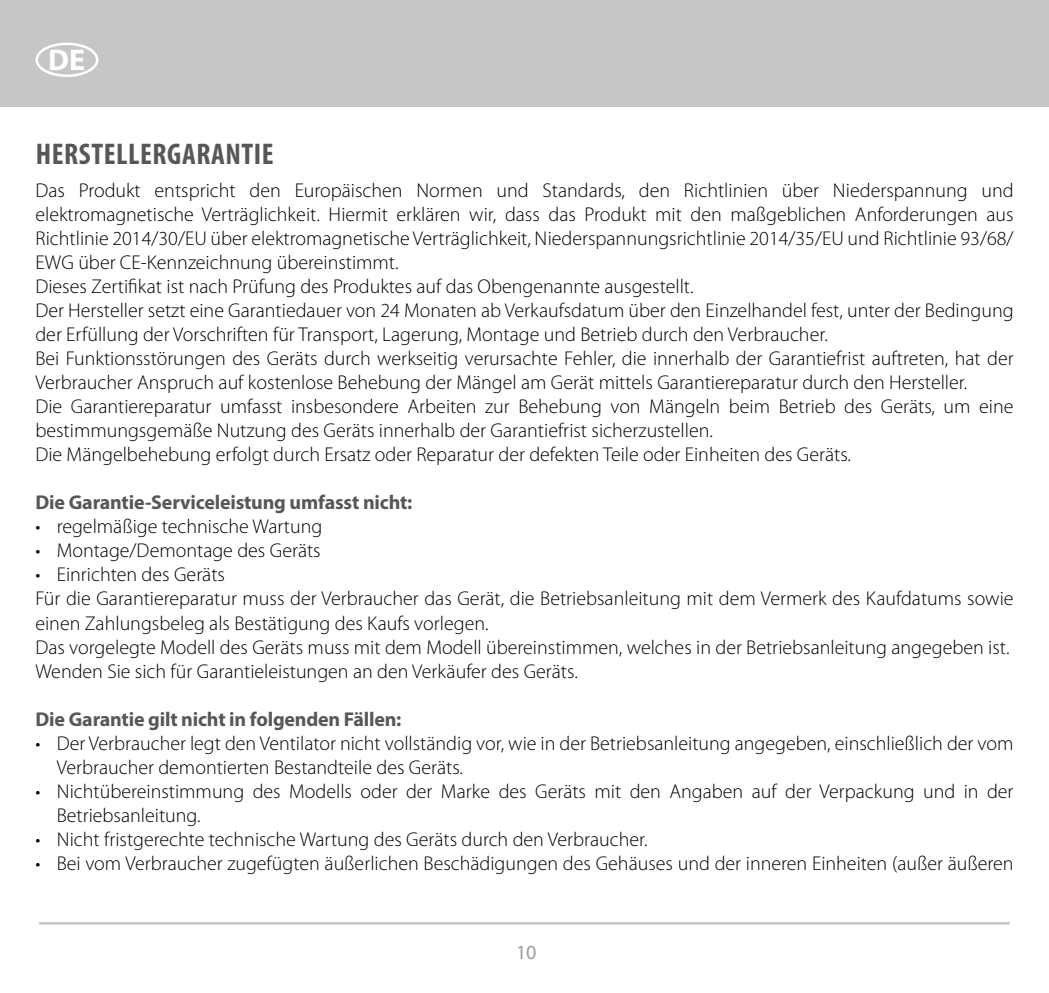
<style>
.page{position:relative;width:1049px;height:993px;background:#fff}
.page>*{position:absolute;margin:0;border:0;box-sizing:border-box;transform-origin:0 0}
.t1{font:700 condensed 30px "Myriad Pro";letter-spacing:.02em;color:#575756}
.t2{font:700 30px "Myriad Pro";color:#fff}
.t3{font:300 20px/24px "Myriad Pro";color:#000}
.t4{font:700 20px "Myriad Pro";letter-spacing:-.01em;color:#575756}
.t5{font:20px "Myriad Pro";color:#9d9d9c}
</style>
<div class="page">
<div style="left:0;top:0;width:1049px;height:106px;background:#c6c6c6"></div>
<div style="left:35px;top:43px;width:63px;height:34px;border:2px solid #fff;border-radius:50%"></div>
<hr style="left:39px;top:921px;width:971px;height:3px;background:#c6c6c6">
<h1 class="t2" style="left:48px;top:40px;width:38px">DE</h1>
<h1 class="t1" style="left:36px;top:135px;width:239px">HERSTELLERGARANTIE</h1>
<p class="t3" style="left:35px;top:179px;width:980px">Das Produkt entspricht den Europäischen Normen und Standards, den Richtlinien über Niederspannung und elektromagnetische Verträglichkeit. Hiermit erklären wir, dass das Produkt mit den maßgeblichen Anforderungen aus Richtlinie 2014/30/EU über elektromagnetische Verträglichkeit, Niederspannungsrichtlinie 2014/35/EU und Richtlinie 93/68/ EWG über CE-Kennzeichnung übereinstimmt.<br>Dieses Zertifikat ist nach Prüfung des Produktes auf das Obengenannte ausgestellt.<br>Der Hersteller setzt eine Garantiedauer von 24 Monaten ab Verkaufsdatum über den Einzelhandel fest, unter der Bedingung der Erfüllung der Vorschriften für Transport, Lagerung, Montage und Betrieb durch den Verbraucher.<br>Bei Funktionsstörungen des Geräts durch werkseitig verursachte Fehler, die innerhalb der Garantiefrist auftreten, hat der Verbraucher Anspruch auf kostenlose Behebung der Mängel am Gerät mittels Garantiereparatur durch den Hersteller.<br>Die Garantiereparatur umfasst insbesondere Arbeiten zur Behebung von Mängeln beim Betrieb des Geräts, um eine bestimmungsgemäße Nutzung des Geräts innerhalb der Garantiefrist sicherzustellen.<br>Die Mängelbehebung erfolgt durch Ersatz oder Reparatur der defekten Teile oder Einheiten des Geräts.</p>
<p class="t4" style="left:35px;top:489px;width:378px">Die Garantie-Serviceleistung umfasst nicht:</p>
<p class="t3" style="left:35px;top:515px;width:288px">• regelmäßige technische Wartung</p>
<p class="t3" style="left:35px;top:539px;width:287px">• Montage/Demontage des Geräts</p>
<p class="t3" style="left:35px;top:563px;width:979px">• Einrichten des Geräts<br>Für die Garantiereparatur muss der Verbraucher das Gerät, die Betriebsanleitung mit dem Vermerk des Kaufdatums sowie einen Zahlungsbeleg als Bestätigung des Kaufs vorlegen.<br>Das vorgelegte Modell des Geräts muss mit dem Modell übereinstimmen, welches in der Betriebsanleitung angegeben ist.<br>Wenden Sie sich für Garantieleistungen an den Verkäufer des Geräts.</p>
<p class="t4" style="left:35px;top:705px;width:367px">Die Garantie gilt nicht in folgenden Fällen:</p>
<p class="t3" style="left:57px;top:731px;width:958px;text-indent:-21px">• Der Verbraucher legt den Ventilator nicht vollständig vor, wie in der Betriebsanleitung angegeben, einschließlich der vom<br>Verbraucher demontierten Bestandteile des Geräts.</p>
<p class="t3" style="left:57px;top:779px;width:958px;text-indent:-21px">• Nichtübereinstimmung des Modells oder der Marke des Geräts mit den Angaben auf der Verpackung und in der<br>Betriebsanleitung.</p>
<p class="t3" style="left:35px;top:827px;width:614px">• Nicht fristgerechte technische Wartung des Geräts durch den Verbraucher.</p>
<p class="t3" style="left:35px;top:851px;width:979px">• Bei vom Verbraucher zugefügten äußerlichen Beschädigungen des Gehäuses und der inneren Einheiten (außer äußeren</p>
<p class="t5" style="left:516px;top:939px;width:22px">10</p>
</div>
